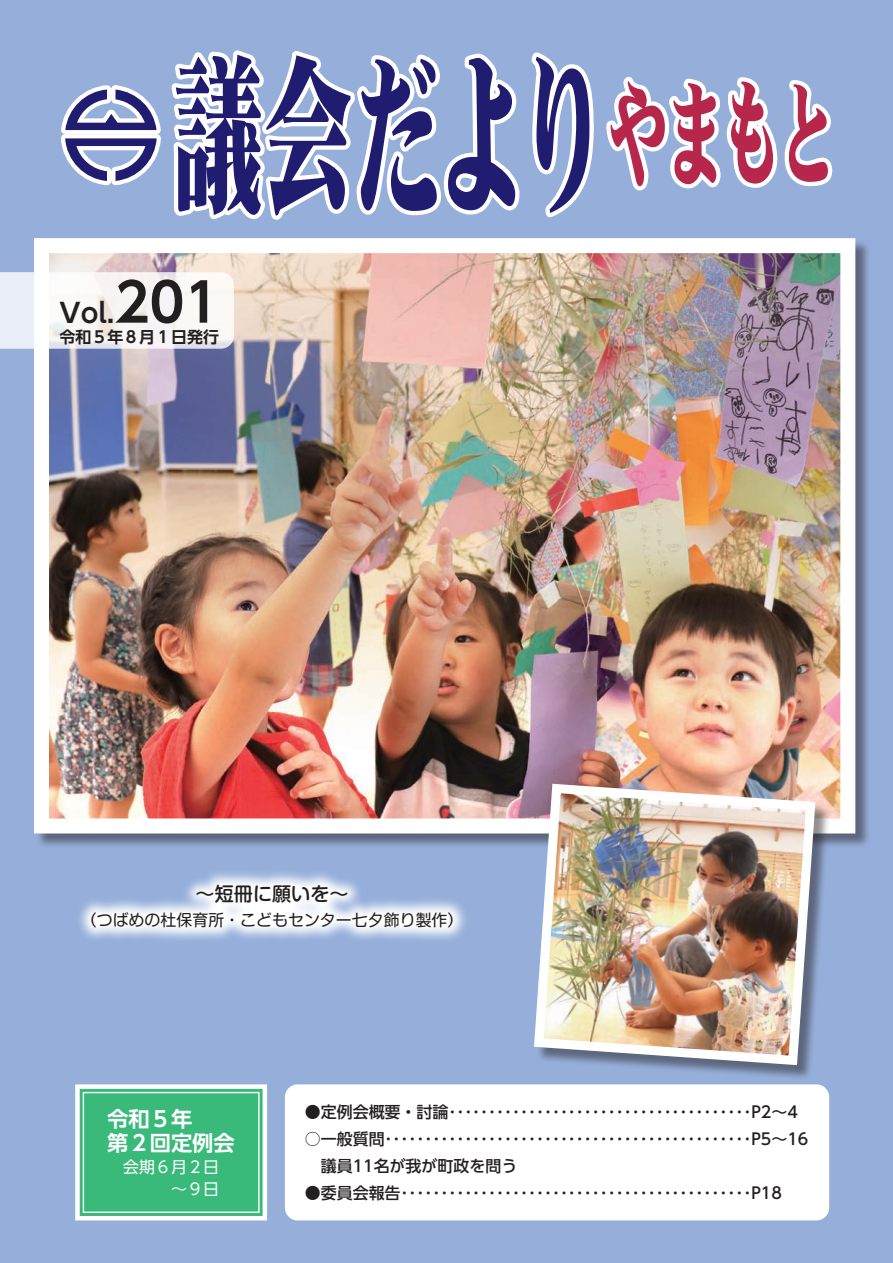
<style>
.page{position:relative;width:893px;height:1263px;background:#96afda}
.page>*{position:absolute;margin:0;border:0;box-sizing:border-box;transform-origin:0 0}
.t1{font:700 53.1px "UD Shin Go Pr 6 N De";color:#231f20}
.t2{font:700 26.55px "UD Shin Go Pr 6 N De";color:#231f20}
.t3{font:700 21.3px/24.3px "UD Shin Go Pr 6 N De";color:#fff}
.t4{font:500 19.2px "Shin M Go Pr 6 N";color:#231f20}
.t5{font:500 15.9px/27.2px "UD Shin Go Pr 6 N";color:#231f20}
.t6{font:15.9px "Shin M Go Pr 6 N";color:#231f20}
.t7{font:15.9px/22.4px "UD Shin Go Pr 6 N";color:#fff}
.t8{font:700 15.9px "UD Shin Go Pr 6 N De";color:#231f20}
.s1{font-size:26.55px}
</style>
<div class="page">
<div style="left:36px;top:240px;width:835px;height:609px;background:#231f20;opacity:.5"></div>
<img style="left:50px;top:254px;width:789px;height:563px">
<div style="left:34px;top:238px;width:821px;height:595px;border:15px solid #fff"></div>
<div style="left:536px;top:785px;width:294px;height:295px;background:#231f20;opacity:.5"></div>
<img style="left:529px;top:779px;width:291px;height:291px">
<svg style="left:75px;top:1084px;width:192px;height:137px;background:#50c08a"></svg>
<div style="left:83px;top:1092px;width:177px;height:121px;border:1px solid #fff"></div>
<div style="left:285px;top:1084px;width:544px;height:136px;background:#fff;border-radius:13px"></div>
<svg style="left:61px;top:50px;width:772px;height:170px"></svg>
<svg style="left:0;top:272px;width:234px;height:77px;background:#f5f3f4"></svg>
<svg style="left:79px;top:873px;width:386px;height:66px"></svg>
<h1 class="t1" style="left:107px;top:259px;width:114px"><span class="s1">.</span>201</h1>
<h2 class="t2" style="left:60px;top:291px;width:49px">Vol</h2>
<p class="t8" style="left:60px;top:324px;width:161px">令和５年８月１日発行</p>
<p class="t4" style="left:196px;top:878px;width:155px">～短冊に願いを~</p>
<p class="t6" style="left:81px;top:907px;width:384px">（つばめの杜保育所・こどもセンター七夕飾り製作(</p>
<h3 class="t3" style="left:107px;top:1106px;width:129px">令和５年<br>第２回定例会</h3>
<p class="t7" style="left:123px;top:1155px;width:97px">会期６月２日　　　～９日</p>
<p class="t5" style="left:305px;top:1098px;width:495px">●定例会概要・討論･･････････････････････････････････････P2~4</p>
<p class="t5" style="left:305px;top:1125px;width:505px">○一般質問･･････････････････････････････････････････････P5~16　議員11名が我が町政を問う</p>
<p class="t5" style="left:305px;top:1179px;width:479px">●委員会報告････････････････････････････････････････････P18</p>
</div>
